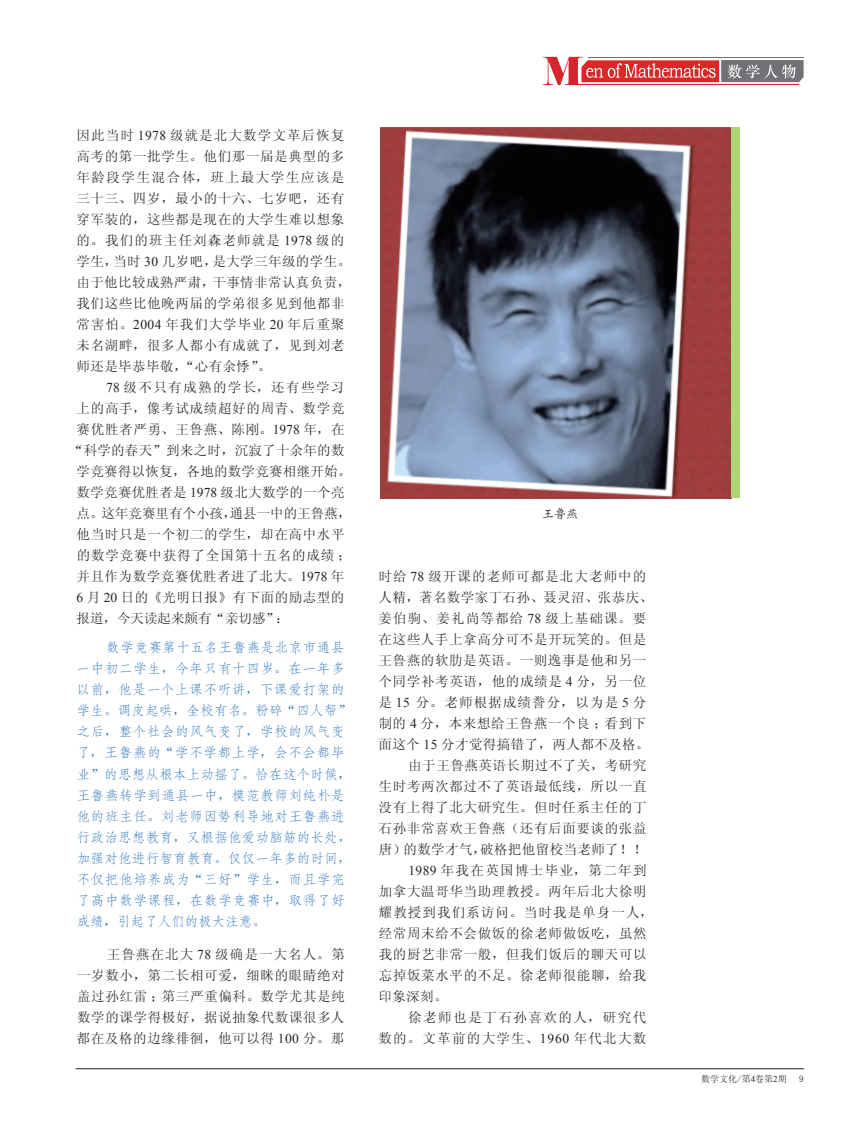
<style>
.page{position:relative;width:859px;height:1123px;background:#fff}
.page>*{position:absolute;margin:0;border:0;box-sizing:border-box;transform-origin:0 0}
.t1{font:13.5px/21px "Sim Sun";letter-spacing:.05em;color:#231f20}
.t2{font:13.5px/21px "FZFSK GBK1 0";letter-spacing:.05em;color:#2e76bc}
.t3{font:13.5px "Sim Sun";letter-spacing:.02em;color:#231f20}
.t4{font:13.5px "Sim Sun";letter-spacing:.03em;color:#231f20}
.t5{font:13.5px "Sim Sun";letter-spacing:.08em;color:#231f20}
.t6{font:13.5px "Sim Sun";color:#231f20}
.t7{font:13.5px "Sim Sun";letter-spacing:.095em;color:#231f20}
.t8{font:13.5px "Sim Sun";letter-spacing:.09em;color:#231f20}
.t9{font:13.5px "Sim Sun";letter-spacing:.085em;color:#231f20}
.t10{font:13.5px "Sim Sun";letter-spacing:.1em;color:#231f20}
.t11{font:13.5px "Sim Sun";letter-spacing:.105em;color:#231f20}
.t12{font:13.5px "Sim Sun";letter-spacing:.115em;color:#231f20}
.t13{font:12px "FZKTK GBK1 0";color:#231f20}
.t14{font:9px "Sim Sun";color:#231f20}
.s1{font-family:"Times New Roman"}
.s2{font-family:"Sim Sun"}
</style>
<div class="page">
<svg style="left:543px;top:57px;width:261px;height:28px"></svg>
<hr style="left:588px;top:57px;width:216px;height:1px;background:#707275">
<hr style="left:76px;top:1068px;width:728px;height:1px;background:#231f20">
<img style="left:381px;top:128px;width:350px;height:370px">
<div style="left:731px;top:128px;width:9px;height:370px;background:#aed475"></div>
<p class="t1" style="left:76px;top:124px;width:276px">因此当时 <span class="s1">1978</span> 级就是北大数学文革后恢复高考的第一批学生。他们那一届是典型的多年龄段学生混合体，班上最大学生应该是三十三、四岁，最小的十六、七岁吧，还有穿军装的，这些都是现在的大学生难以想象的。我们的班主任刘森老师就是 <span class="s1">1978</span> 级的学生，当时 <span class="s1">30</span> 几岁吧，是大学三年级的学生。由于他比较成熟严肃，干事情非常认真负责，我们这些比他晚两届的学弟很多见到他都非常害怕。<span class="s1">2004</span> 年我们大学毕业 <span class="s1">20</span> 年后重聚未名湖畔，很多人都小有成就了，见到刘老师还是毕恭毕敬，“心有余悸”。</p>
<p class="t11" style="left:106px;top:380px;width:240px"><span class="s1">78</span> 级不只有成熟的学长，还有些学习</p>
<p class="t1" style="left:77px;top:397px;width:269px">上的高手，像考试成绩超好的周青、数学竞</p>
<p class="t1" style="left:77px;top:418px;width:269px">赛优胜者严勇、王鲁燕、陈刚。<span class="s1">1978</span> 年，在</p>
<p class="t3" style="left:70px;top:443px;width:276px">“科学的春天”到来之时，沉寂了十余年的数</p>
<p class="t3" style="left:77px;top:464px;width:276px">学竞赛得以恢复，各地的数学竞赛相继开始。</p>
<p class="t3" style="left:77px;top:485px;width:269px">数学竞赛优胜者是 <span class="s1">1978</span> 级北大数学的一个亮</p>
<p class="t6" style="left:77px;top:506px;width:276px">点。这年竞赛里有个小孩，通县一中的王鲁燕，</p>
<p class="t1" style="left:77px;top:523px;width:269px">他当时只是一个初二的学生，却在高中水平</p>
<p class="t1" style="left:77px;top:544px;width:276px">的数学竞赛中获得了全国第十五名的成绩；</p>
<p class="t1" style="left:77px;top:565px;width:269px">并且作为数学竞赛优胜者进了北大。<span class="s1">1978</span> 年</p>
<p class="t1" style="left:77px;top:586px;width:269px"><span class="s1">6</span> 月 <span class="s1">20</span> 日的《光明日报》有下面的励志型的</p>
<p class="t6" style="left:77px;top:611px;width:214px">报道，今天读起来颇有“亲切感”：</p>
<p class="t2" style="left:77px;top:637px;width:276px;text-indent:30px">数学竞赛第十五名王鲁燕是北京市通县一中初二学生<span class="s2">，</span>今年只有十四岁<span class="s2">。</span>在一年多以前<span class="s2">，</span>他是一个上课不听讲<span class="s2">，</span>下课爱打架的学生<span class="s2">。</span>调皮起哄<span class="s2">，</span>全校有名<span class="s2">。</span>粉碎<span class="s2">“</span>四人帮<span class="s2">”</span>之后<span class="s2">，</span>整个社会的风气变了<span class="s2">，</span>学校的风气变了<span class="s2">，</span>王鲁燕的<span class="s2">“</span>学不学都上学<span class="s2">，</span>会不会都毕业<span class="s2">”</span>的思想从根本上动摇了<span class="s2">。</span>恰在这个时候<span class="s2">，</span>王鲁燕转学到通县一中<span class="s2">，</span>模范教师刘纯朴是他的班主任<span class="s2">。</span>刘老师因势利导地对王鲁燕进行政治思想教育<span class="s2">，</span>又根据他爱动脑筋的长处<span class="s2">，</span>加强对他进行智育教育<span class="s2">。</span>仅仅一年多的时间<span class="s2">，</span>不仅把他培养成为<span class="s2">“</span>三好<span class="s2">”</span>学生<span class="s2">，</span>而且学完了高中数学课程<span class="s2">，</span>在数学竞赛中<span class="s2">，</span>取得了好成绩<span class="s2">，</span>引起了人们的极大注意<span class="s2">。</span></p>
<p class="t1" style="left:77px;top:943px;width:270px;text-align:justify;text-indent:30px">王鲁燕在北大 <span class="s1">78</span> 级确是一大名人。第一岁数小，第二长相可爱，细眯的眼睛绝对盖过孙红雷；第三严重偏科。数学尤其是纯数学的课学得极好，据说抽象代数课很多人都在及格的边缘徘徊，他可以得 <span class="s1">100</span> 分。那</p>
<p class="t13" style="left:542px;top:508px;width:37px">王鲁燕</p>
<p class="t5" style="left:378px;top:569px;width:269px">时给 <span class="s1">78</span> 级开课的老师可都是北大老师中的</p>
<p class="t4" style="left:378px;top:590px;width:276px">人精，著名数学家丁石孙、聂灵沼、张恭庆、</p>
<p class="t8" style="left:378px;top:611px;width:269px">姜伯驹、姜礼尚等都给 <span class="s1">78</span> 级上基础课。要</p>
<p class="t1" style="left:378px;top:628px;width:269px">在这些人手上拿高分可不是开玩笑的。但是</p>
<p class="t1" style="left:378px;top:649px;width:269px">王鲁燕的软肋是英语。一则逸事是他和另一</p>
<p class="t1" style="left:378px;top:670px;width:269px">个同学补考英语，他的成绩是 <span class="s1">4</span> 分，另一位</p>
<p class="t9" style="left:378px;top:695px;width:269px">是 <span class="s1">15</span> 分。老师根据成绩誊分，以为是 <span class="s1">5</span> 分</p>
<p class="t1" style="left:378px;top:712px;width:269px">制的 <span class="s1">4</span> 分，本来想给王鲁燕一个良；看到下</p>
<p class="t4" style="left:378px;top:737px;width:272px">面这个 <span class="s1">15</span> 分才觉得搞错了，两人都不及格。</p>
<p class="t1" style="left:408px;top:754px;width:240px">由于王鲁燕英语长期过不了关，考研究</p>
<p class="t1" style="left:379px;top:775px;width:269px">生时考两次都过不了英语最低线，所以一直</p>
<p class="t1" style="left:379px;top:796px;width:269px">没有上得了北大研究生。但时任系主任的丁</p>
<p class="t1" style="left:379px;top:817px;width:269px">石孙非常喜欢王鲁燕（还有后面要谈的张益</p>
<p class="t4" style="left:379px;top:842px;width:269px">唐）的数学才气，破格把他留校当老师了！！</p>
<p class="t10" style="left:408px;top:863px;width:240px"><span class="s1">1989</span> 年我在英国博士毕业，第二年到</p>
<p class="t1" style="left:379px;top:880px;width:269px">加拿大温哥华当助理教授。两年后北大徐明</p>
<p class="t5" style="left:379px;top:905px;width:276px">耀教授到我们系访问。当时我是单身一人，</p>
<p class="t1" style="left:379px;top:922px;width:269px">经常周末给不会做饭的徐老师做饭吃，虽然</p>
<p class="t1" style="left:379px;top:943px;width:269px">我的厨艺非常一般，但我们饭后的聊天可以</p>
<p class="t1" style="left:379px;top:964px;width:269px">忘掉饭菜水平的不足。徐老师很能聊，给我</p>
<p class="t1" style="left:378px;top:985px;width:71px">印象深刻。</p>
<p class="t12" style="left:408px;top:1010px;width:240px">徐老师也是丁石孙喜欢的人，研究代</p>
<p class="t7" style="left:378px;top:1031px;width:269px">数的。文革前的大学生、<span class="s1">1960</span> 年代北大数</p>
<p class="t14" style="left:701px;top:1074px;width:87px">数学文化/第<span class="s1">4</span>卷第<span class="s1">2</span>期</p>
<p class="t14" style="left:799px;top:1074px;width:6px">9</p>
</div>
